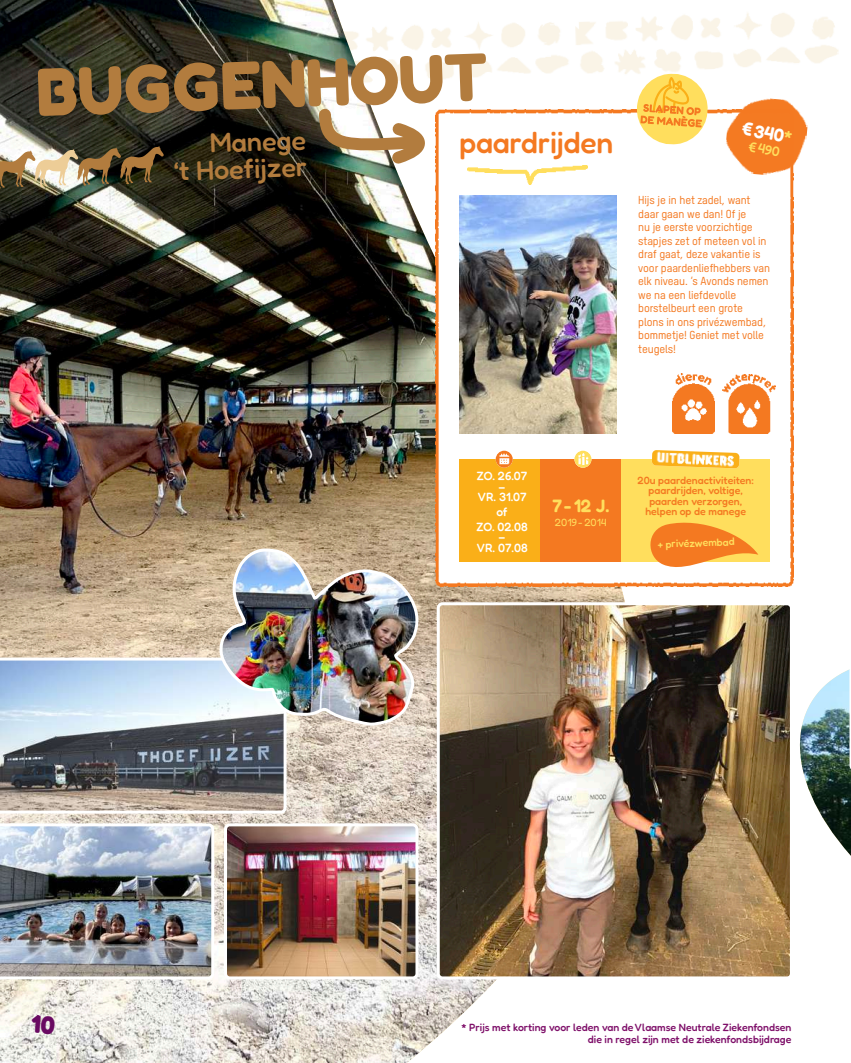
<style>
.page{position:relative;width:851px;height:1063px;background:#fff}
.page>*{position:absolute;margin:0;border:0;box-sizing:border-box;transform-origin:0 0}
.t1{font:300 67.5px "Fredoka";color:#b27c3e}
.t2{font:300 30px "Fredoka";letter-spacing:-.01em;color:#f47921}
.t3{font:300 27px/27px "Fredoka";color:#b27c3e;text-align:right}
.t4{font:300 18px "Fredoka";color:#ffde5d}
.t5{font:300 18px "Fredoka";color:#fff}
.t6{font:300 13.5px "Fredoka";color:#ffde5d}
.t7{font:300 12px/10.5px "Fredoka";color:#fff;text-align:center}
.t8{font:11.25px/13.5px "T Star Pro Medium";letter-spacing:-.01em;color:#f47921}
.t9{font:300 10.5px/12px "Fredoka";color:#7e0f69;text-align:right}
.t10{font:300 10.5px/10.5px "Fredoka";color:#f47921;text-align:center}
.t11{font:300 10.5px "Fredoka";color:#ffde5d}
.s1{color:#ffde5d}
</style>
<div class="page">
<img style="left:679px;top:13px;width:160px;height:57px">
<img style="left:0;top:0;width:627px;height:1063px">
<img style="left:799px;top:670px;width:51px;height:185px">
<img style="left:436px;top:109px;width:357px;height:478px">
<img style="left:312px;top:102px;width:116px;height:71px">
<img style="left:0;top:146px;width:164px;height:43px">
<img style="left:459px;top:196px;width:158px;height:238px">
<img style="left:0;top:823px;width:214px;height:156px">
<svg style="left:0;top:658px;width:286px;height:156px;background:#939ba4"></svg>
<img style="left:228px;top:827px;width:186px;height:148px">
<div style="left:224px;top:823px;width:194px;height:156px;border:3px solid #fff;border-radius:4px"></div>
<svg style="left:849px;top:669px;width:1px;height:102px"></svg>
<img style="left:217px;top:547px;width:205px;height:181px">
<img style="left:440px;top:606px;width:348px;height:369px">
<div style="left:436px;top:602px;width:356px;height:377px;border:3px solid #fff;border-radius:4px"></div>
<div style="left:459px;top:459px;width:81px;height:102px;background:#faaf18"></div>
<div style="left:540px;top:459px;width:81px;height:102px;background:#f47921"></div>
<div style="left:621px;top:459px;width:149px;height:102px;background:#ffde5d"></div>
<img style="left:495px;top:451px;width:17px;height:17px;border-radius:9px">
<img style="left:651px;top:450px;width:88px;height:18px">
<img style="left:574px;top:451px;width:17px;height:17px;border-radius:9px">
<img style="left:467px;top:166px;width:120px;height:18px">
<img style="left:723px;top:98px;width:85px;height:80px">
<img style="left:722px;top:374px;width:53px;height:60px">
<img style="left:672px;top:374px;width:42px;height:60px">
<svg style="left:635px;top:72px;width:73px;height:74px"></svg>
<svg style="left:645px;top:522px;width:113px;height:54px"></svg>
<svg style="left:31px;top:1015px;width:24px;height:19px"></svg>
<h1 class="t1" style="left:35px;top:52px;width:452px;rotate:-2deg">BUGGENHOUT</h1>
<h3 class="t3" style="left:173px;top:131px;width:135px;rotate:-2deg">Manege<br>‘t Hoefi ijzer</h3>
<h2 class="t2" style="left:459px;top:125px;width:155px">paardrijden</h2>
<h3 class="t5" style="left:744px;top:117px;width:52px;rotate:11deg">€340<span class="s1">*</span></h3>
<p class="t6" style="left:750px;top:138px;width:33px;rotate:11deg">€490</p>
<p class="t8" style="left:638px;top:193px;width:133px">Hijs je in het zadel, want daar gaan we dan! Of je<br>nu je eerste voorzichtige stapjes zet of meteen vol in draf gaat, deze vakantie is voor paardenliefhebbers van elk niveau. ‘s Avonds nemen we na een liefdevolle borstelbeurt een grote plons in ons privézwembad, bommetje! Geniet met volle teugels!</p>
<p class="t7" style="left:476px;top:471px;width:52px">ZO. 26.07 –<br>VR. 31.07</p>
<p class="t7" style="left:476px;top:505px;width:53px;line-height:14.7px">of<br>ZO. 02.08</p>
<p class="t7" style="left:476px;top:532px;width:53px">–<br>VR. 07.08</p>
<h3 class="t4" style="left:552px;top:495px;width:58px">7-12 J.</h3>
<p class="t11" style="left:555px;top:516px;width:53px">2019-2014</p>
<p class="t10" style="left:637px;top:475px;width:118px">20u paardenactiviteiten: paardrijden, voltige, paarden verzorgen, helpen op de manege</p>
<p class="t11" style="left:657px;top:538px;width:79px;rotate:-2deg">+ privézwembad</p>
<p class="t9" style="left:461px;top:1021px;width:331px">* Prijs met korting voor leden van de Vlaamse Neutrale Ziekenfondsen die in regel zijn met de ziekenfondsbijdrage</p>
</div>
